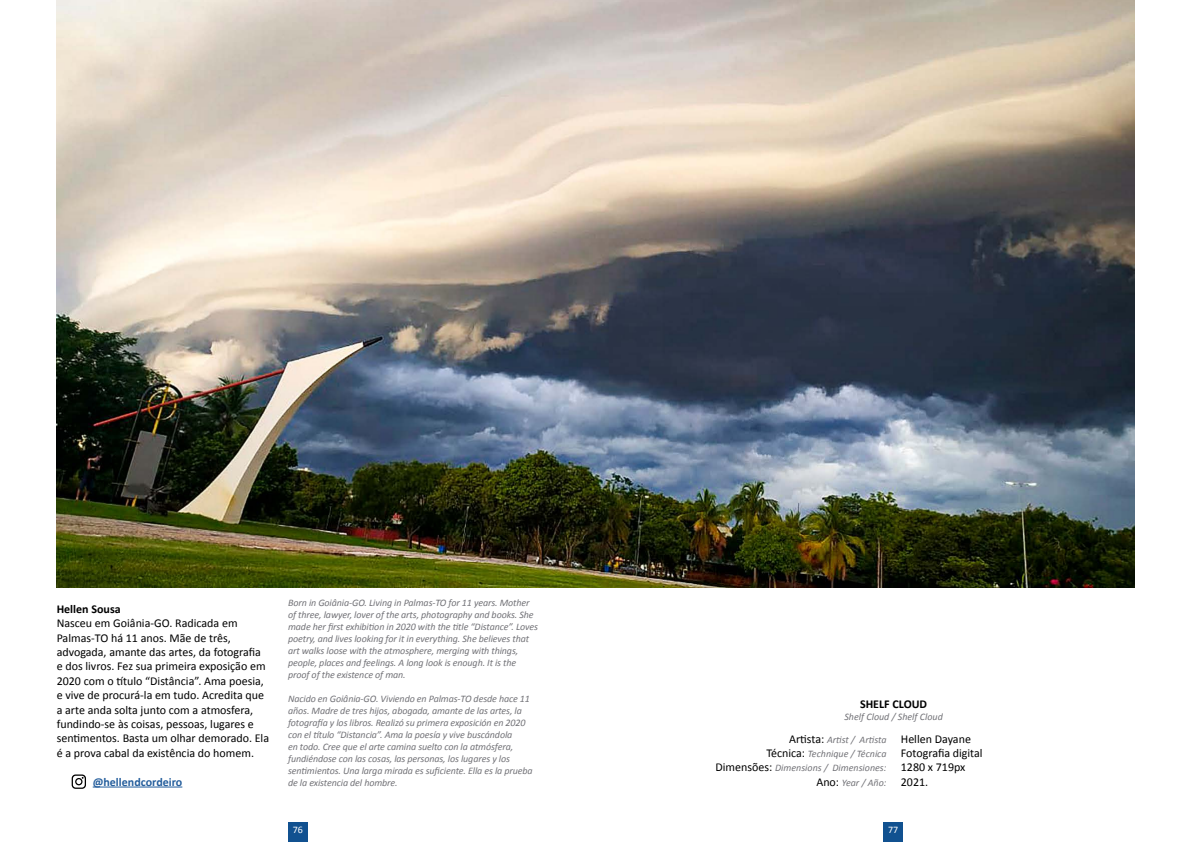
<style>
.page{position:relative;width:1191px;height:842px;background:#fff}
.page>*{position:absolute;margin:0;border:0;box-sizing:border-box;transform-origin:0 0}
.t1{font:12px/14.4px "Calibri";color:#000}
.t2{font:700 12px "Calibri";color:#000}
.t3{font:700 12px "Calibri";color:#235d9c}
.t4{font:italic 10px/12px "Calibri";letter-spacing:-.01em;color:#727277}
.t5{font:10px "Calibri";color:#fff}
.s1{font-style:normal;font-size:12px;color:#000}
</style>
<div class="page">
<img style="left:57px;top:0;width:1077px;height:588px">
<hr style="left:93px;top:787px;width:89px;height:1px;background:#235d9c">
<svg style="left:72px;top:774px;width:14px;height:15px"></svg>
<div style="left:288px;top:823px;width:19px;height:19px;background:#115190"></div>
<div style="left:883px;top:823px;width:20px;height:19px;background:#115190"></div>
<p class="t2" style="left:57px;top:601px;width:65px">Hellen Sousa</p>
<p class="t1" style="left:57px;top:616px;width:214px">Nasceu em Goiânia-GO. Radicada em Palmas-TO há 11 anos. Mãe de três, advogada, amante das artes, da fotografia e dos livros. Fez sua primeira exposição em 2020 com o título “Distância”. Ama poesia, e vive de procurá-la em tudo. Acredita que a arte anda solta junto com a atmosfera, fundindo-se às coisas, pessoas, lugares e sentimentos. Basta um olhar demorado. Ela é a prova cabal da existência do homem.</p>
<p class="t3" style="left:93px;top:774px;width:91px">@hellendcordeiro</p>
<p class="t4" style="left:288px;top:597px;width:251px">Born in Goiânia-GO. Living in Palmas-TO for 11 years. Mother of three, lawyer, lover of the arts, photography and books. She made her first exhibition in 2020 with the title “Distance”. Loves poetry, and lives looking for it in everything. She believes that art walks loose with the atmosphere, merging with things, people, places and feelings. A long look is enough. It is the proof of the existence of man.</p>
<p class="t4" style="left:288px;top:693px;width:246px">Nacido en Goiânia-GO. Viviendo en Palmas-TO desde hace 11 años. Madre de tres hijos, abogada, amante de las artes, la fotografía y los libros. Realizó su primera exposición en 2020 con el título “Distancia”. Ama la poesía y vive buscándola<br>en todo. Cree que el arte camina suelto con la atmósfera, fundiéndose con las cosas, las personas, los lugares y los sentimientos. Una larga mirada es suficiente. Ella es la prueba de la existencia del hombre.</p>
<p class="t2" style="left:860px;top:696px;width:69px">SHELF CLOUD</p>
<p class="t4" style="left:844px;top:710px;width:100px">Shelf Cloud / Shelf Cloud</p>
<p class="t4" style="left:715px;top:732px;width:172px;line-height:14.4px;text-align:right"><span class="s1">Artista:</span> Artist / Artista<br><span class="s1">Técnica:</span> Technique / Técnica<br><span class="s1">Dimensões:</span> Dimensions / Dimensiones:<br><span class="s1">Ano:</span> Year / Año:</p>
<p class="t1" style="left:901px;top:731px;width:83px">Hellen Dayane<br>Fotografia digital<br>1280 x 719px<br>2021.</p>
<p class="t5" style="left:293px;top:824px;width:12px">76</p>
<p class="t5" style="left:888px;top:824px;width:12px">77</p>
</div>
